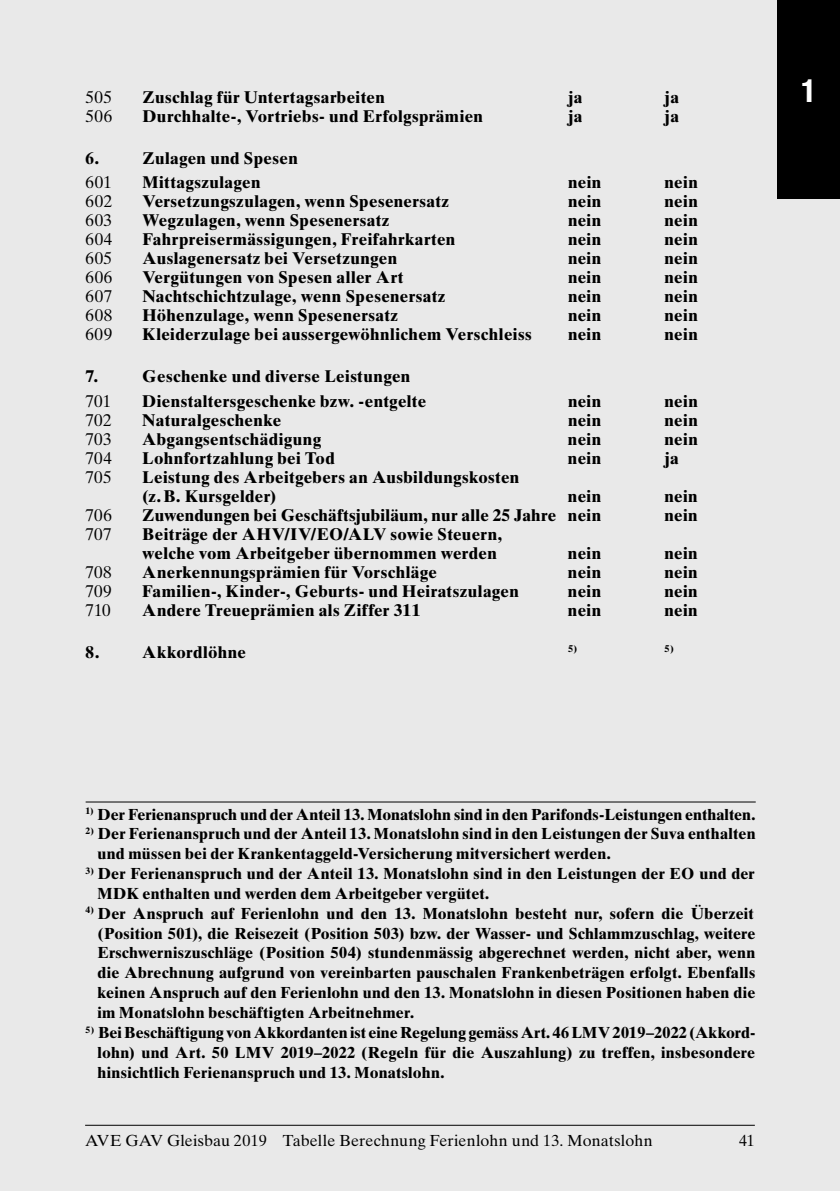
<style>
.page{position:relative;width:840px;height:1191px;background:#fff}
.page>*{position:absolute;margin:0;border:0;box-sizing:border-box;transform-origin:0 0}
.t1{font:700 condensed 32px "Helvetica Neue LT Std";color:#fff}
.t2{font:700 17px/19px "Times Ten LT Std";letter-spacing:.02em;color:#000}
.t3{font:17px "Times Ten LT Std";letter-spacing:.03em;color:#000}
.t4{font:700 16px/19.8px "Times Ten LT Std";letter-spacing:.01em;color:#000}
.t5{font:16px "Times Ten LT Std";letter-spacing:.005em;color:#000}
.t6{font:700 9.8px "Times Ten LT Std";color:#000}
.s1{color:#e9e9e9}
</style>
<div class="page">
<div style="left:0;top:0;width:839px;height:1191px;background:#e9e9e9"></div>
<hr style="left:85px;top:1124px;width:669px;height:1px;background:#000">
<div style="left:777px;top:0;width:62px;height:198px;background:#000"></div>
<hr style="left:86px;top:801px;width:669px;height:1px;background:#000">
<p class="t3" style="left:86px;top:87px;width:28px">505</p>
<p class="t2" style="left:142px;top:87px;width:244px">Zuschlag für Untertagsarbeiten</p>
<p class="t2" style="left:567px;top:87px;width:25px">ja<span class="s1">1</span></p>
<p class="t2" style="left:664px;top:87px;width:16px">ja</p>
<h1 class="t1" style="left:800px;top:71px;width:17px">1</h1>
<p class="t3" style="left:86px;top:106px;width:28px">506</p>
<p class="t2" style="left:142px;top:106px;width:342px">Durchhalte-, Vortriebs- und Erfolgsprämien</p>
<p class="t2" style="left:567px;top:106px;width:16px">ja</p>
<p class="t2" style="left:664px;top:106px;width:16px">ja</p>
<p class="t2" style="left:86px;top:148px;width:15px">6.</p>
<p class="t2" style="left:142px;top:148px;width:157px">Zulagen und Spesen</p>
<p class="t3" style="left:86px;top:172px;width:28px">601</p>
<p class="t2" style="left:142px;top:173px;width:119px">Mittagszulagen</p>
<p class="t2" style="left:567px;top:173px;width:44px">nein<span class="s1">2</span></p>
<p class="t2" style="left:664px;top:173px;width:35px">nein</p>
<p class="t3" style="left:86px;top:191px;width:28px">602</p>
<p class="t2" style="left:142px;top:192px;width:308px">Versetzungszulagen, wenn Spesenersatz</p>
<p class="t2" style="left:567px;top:192px;width:35px">nein</p>
<p class="t2" style="left:664px;top:192px;width:35px">nein</p>
<p class="t3" style="left:86px;top:210px;width:28px">603</p>
<p class="t2" style="left:142px;top:211px;width:248px">Wegzulagen, wenn Spesenersatz</p>
<p class="t2" style="left:567px;top:211px;width:35px">nein</p>
<p class="t2" style="left:664px;top:211px;width:35px">nein</p>
<p class="t3" style="left:85px;top:229px;width:28px">604</p>
<p class="t2" style="left:142px;top:230px;width:314px">Fahrpreisermässigungen, Freifahrkarten</p>
<p class="t2" style="left:567px;top:230px;width:44px">nein<span class="s1">3</span></p>
<p class="t2" style="left:664px;top:230px;width:35px">nein</p>
<p class="t3" style="left:85px;top:248px;width:28px">605</p>
<p class="t2" style="left:142px;top:249px;width:256px">Auslagenersatz bei Versetzungen</p>
<p class="t2" style="left:567px;top:249px;width:35px">nein</p>
<p class="t2" style="left:664px;top:249px;width:35px">nein</p>
<p class="t3" style="left:85px;top:267px;width:28px">606</p>
<p class="t2" style="left:142px;top:268px;width:262px">Vergütungen von Spesen aller Art</p>
<p class="t2" style="left:567px;top:268px;width:35px">nein</p>
<p class="t2" style="left:664px;top:268px;width:35px">nein</p>
<p class="t3" style="left:85px;top:286px;width:28px">607</p>
<p class="t2" style="left:142px;top:287px;width:304px">Nachtschichtzulage, wenn Spesenersatz</p>
<p class="t2" style="left:567px;top:287px;width:44px">nein<span class="s1">4</span></p>
<p class="t2" style="left:664px;top:287px;width:35px">nein</p>
<p class="t3" style="left:85px;top:305px;width:28px">608</p>
<p class="t2" style="left:142px;top:306px;width:257px">Höhenzulage, wenn Spesenersatz</p>
<p class="t2" style="left:567px;top:306px;width:35px">nein</p>
<p class="t2" style="left:664px;top:306px;width:35px">nein</p>
<p class="t3" style="left:85px;top:324px;width:28px">609</p>
<p class="t2" style="left:142px;top:325px;width:391px">Kleiderzulage bei aussergewöhnlichem Verschleiss</p>
<p class="t2" style="left:567px;top:325px;width:35px">nein</p>
<p class="t2" style="left:664px;top:325px;width:35px">nein</p>
<p class="t2" style="left:85px;top:366px;width:14px">7.</p>
<p class="t2" style="left:142px;top:366px;width:269px">Geschenke und diverse Leistungen</p>
<p class="t3" style="left:85px;top:391px;width:27px">701</p>
<p class="t2" style="left:142px;top:391px;width:285px">Dienstaltersgeschenke bzw. -entgelte</p>
<p class="t2" style="left:567px;top:391px;width:35px">nein</p>
<p class="t2" style="left:664px;top:391px;width:35px">nein</p>
<p class="t3" style="left:85px;top:410px;width:28px">702</p>
<p class="t2" style="left:142px;top:410px;width:140px">Naturalgeschenke</p>
<p class="t2" style="left:567px;top:410px;width:35px">nein</p>
<p class="t2" style="left:664px;top:410px;width:35px">nein</p>
<p class="t3" style="left:85px;top:429px;width:27px">703</p>
<p class="t2" style="left:142px;top:429px;width:180px">Abgangsentschädigung</p>
<p class="t2" style="left:567px;top:429px;width:35px">nein</p>
<p class="t2" style="left:664px;top:429px;width:35px">nein</p>
<p class="t3" style="left:85px;top:448px;width:28px">704</p>
<p class="t2" style="left:142px;top:448px;width:194px">Lohnfortzahlung bei Tod</p>
<p class="t2" style="left:567px;top:448px;width:35px">nein</p>
<p class="t2" style="left:664px;top:448px;width:16px">ja</p>
<p class="t3" style="left:85px;top:467px;width:27px">705</p>
<p class="t2" style="left:142px;top:467px;width:378px">Leistung des Arbeitgebers an Ausbildungskosten (z.B. Kursgelder)</p>
<p class="t2" style="left:567px;top:486px;width:35px">nein</p>
<p class="t2" style="left:664px;top:486px;width:35px">nein</p>
<p class="t3" style="left:85px;top:505px;width:28px">706</p>
<p class="t2" style="left:142px;top:505px;width:460px">Zuwendungen bei Geschäftsjubiläum, nur alle 25 Jahre nein</p>
<p class="t2" style="left:664px;top:505px;width:35px">nein</p>
<p class="t3" style="left:85px;top:524px;width:28px">707</p>
<p class="t2" style="left:142px;top:524px;width:361px">Beiträge der AHV/IV/EO/ALV sowie Steuern, welche vom Arbeitgeber übernommen werden</p>
<p class="t2" style="left:567px;top:543px;width:35px">nein</p>
<p class="t2" style="left:664px;top:543px;width:35px">nein</p>
<p class="t3" style="left:85px;top:562px;width:28px">708</p>
<p class="t2" style="left:142px;top:562px;width:296px">Anerkennungsprämien für Vorschläge</p>
<p class="t2" style="left:567px;top:562px;width:35px">nein</p>
<p class="t2" style="left:664px;top:562px;width:35px">nein</p>
<p class="t3" style="left:85px;top:581px;width:28px">709</p>
<p class="t2" style="left:142px;top:581px;width:378px">Familien-, Kinder-, Geburts- und Heiratszulagen</p>
<p class="t2" style="left:567px;top:581px;width:35px">nein</p>
<p class="t2" style="left:664px;top:581px;width:35px">nein</p>
<p class="t3" style="left:85px;top:600px;width:27px">710</p>
<p class="t2" style="left:142px;top:600px;width:279px">Andere Treueprämien als Ziffer 311</p>
<p class="t2" style="left:567px;top:600px;width:35px">nein</p>
<p class="t2" style="left:664px;top:600px;width:35px">nein</p>
<p class="t2" style="left:85px;top:642px;width:15px">8.</p>
<p class="t2" style="left:142px;top:642px;width:105px">Akkordlöhne</p>
<p class="t6" style="left:567px;top:642px;width:11px">5)</p>
<p class="t6" style="left:664px;top:642px;width:11px">5)</p>
<p class="t4" style="left:86px;top:804px;width:670px"><sup>1)</sup> Der Ferienanspruch und der Anteil 13. Monatslohn sind in den Parifonds-Leistungen enthalten.</p>
<p class="t4" style="left:97px;top:823px;width:659px;text-indent:-12px"><sup>2)</sup> Der Ferienanspruch und der Anteil 13. Monatslohn sind in den Leistungen der Suva enthalten und müssen bei der Krankentaggeld-Versicherung mitversichert werden.</p>
<p class="t4" style="left:97px;top:863px;width:658px;text-indent:-12px"><sup>3)</sup> Der Ferienanspruch und der Anteil 13. Monatslohn sind in den Leistungen der EO und der<br>MDK enthalten und werden dem Arbeitgeber vergütet.</p>
<p class="t4" style="left:97px;top:903px;width:659px;text-align:justify;text-indent:-12px"><sup>4)</sup> Der Anspruch auf Ferienlohn und den 13. Monatslohn besteht nur, sofern die Überzeit (Position 501), die Reisezeit (Position 503) bzw. der Wasser- und Schlammzuschlag, weitere Erschwerniszuschläge (Position 504) stundenmässig abgerechnet werden, nicht aber, wenn die Abrechnung aufgrund von vereinbarten pauschalen Frankenbeträgen erfolgt. Ebenfalls keinen Anspruch auf den Ferienlohn und den 13. Monatslohn in diesen Positionen haben die im Monatslohn beschäftigten Arbeitnehmer.</p>
<p class="t4" style="left:97px;top:1022px;width:659px;text-align:justify;text-indent:-12px"><sup>5)</sup> Bei Beschäftigung von Akkordanten ist eine Regelung gemäss Art. 46 LMV 2019–2022 (Akkord&shy;lohn) und Art. 50 LMV 2019–2022 (Regeln für die Auszahlung) zu treffen, insbesondere hinsichtlich Ferienanspruch und 13. Monatslohn.</p>
<p class="t5" style="left:85px;top:1130px;width:568px">AVE GAV Gleisbau 2019 Tabelle Berechnung Ferienlohn und 13. Monatslohn</p>
<p class="t5" style="left:738px;top:1130px;width:17px">41</p>
</div>
